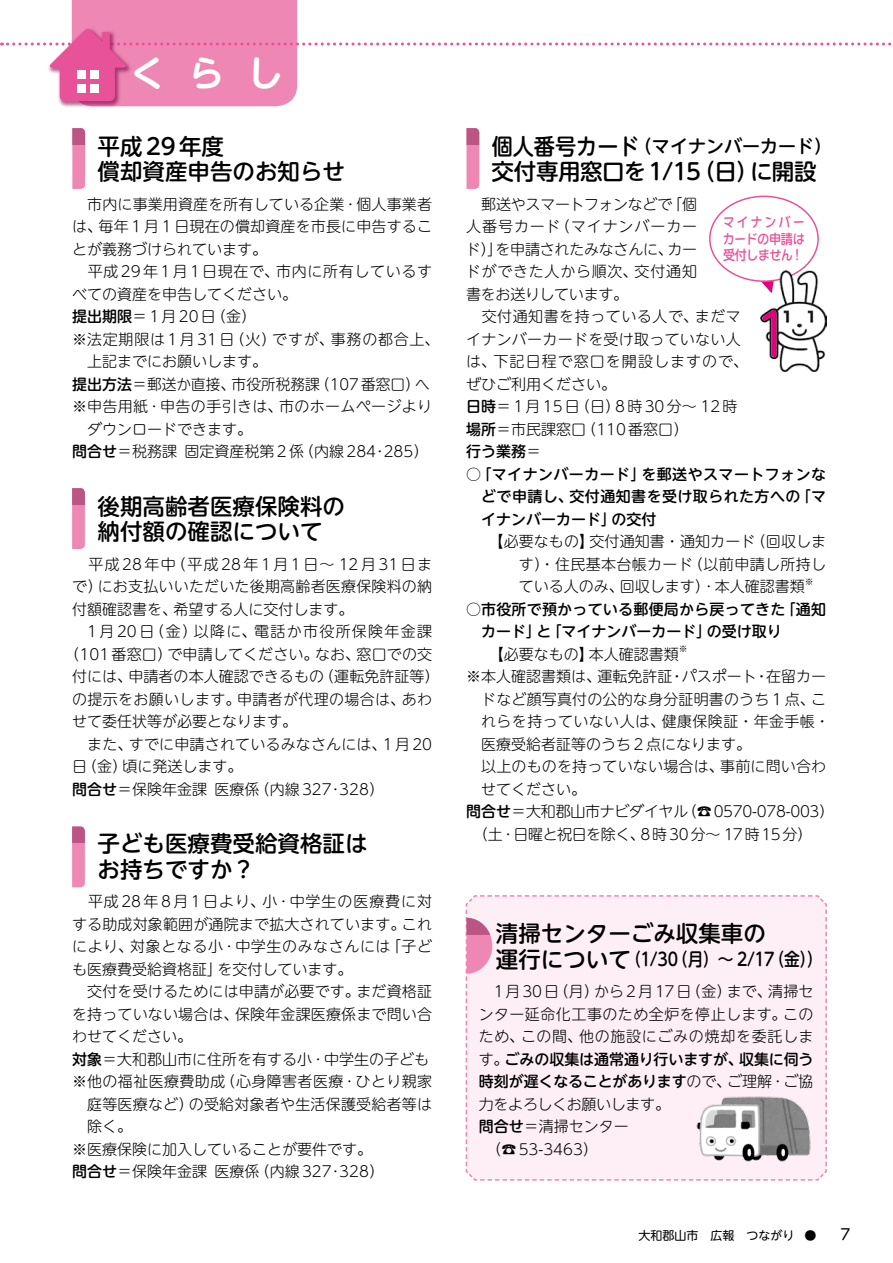
<style>
.page{position:relative;width:893px;height:1263px;background:#fff}
.page>*{position:absolute;margin:0;border:0;box-sizing:border-box;transform-origin:0 0}
.t1{font:700 36px "UD Shin M Go Pr 6 De";color:#fff}
.t2{font:500 22.5px/25.5px "UD Shin M Go Pr 6";color:#000}
.t3{font:500 22.5px "UD Shin M Go Pr 6";letter-spacing:-.02em;color:#000}
.t4{font:500 18px "UD Shin M Go Pr 6";color:#000;scale:.88 1}
.t5{font:500 18px "UD Shin M Go Pr 6";color:#000}
.t6{font:300 15px/22.5px "UD Shin M Go Pr 6";letter-spacing:.01em;color:#000}
.t7{font:300 15px/22.5px "UD Shin M Go Pr 6";letter-spacing:.03em;color:#000}
.t8{font:500 15px/22.5px "UD Shin M Go Pr 6";letter-spacing:.015em;color:#000;text-align:justify}
.t9{font:300 15px "UD Shin M Go Pr 6";letter-spacing:-.02em;color:#000}
.t10{font:300 15px "UD Shin M Go Pr 6";letter-spacing:-.025em;color:#000}
.t11{font:300 15px "UD Shin M Go Pr 6";letter-spacing:.05em;color:#000}
.t12{font:300 15px "UD Shin M Go Pr 6";letter-spacing:.165em;color:#000}
.t13{font:300 15px "UD Shin M Go Pr 6";letter-spacing:.045em;color:#000}
.t14{font:300 15px "UD Shin M Go Pr 6";letter-spacing:.085em;color:#000}
.t15{font:300 15px "UD Shin M Go Pr 6";letter-spacing:.06em;color:#000}
.t16{font:300 15px "UD Shin M Go Pr 6";letter-spacing:.04em;color:#000}
.t17{font:15px "UD Shin M Go Pr 6";color:#000}
.t18{font:500 13.5px/16.5px "Kamo Lemo Std";letter-spacing:-.025em;color:#e85298;text-align:justify;scale:.9 1}
.t19{font:12px "UD Shin M Go Pr 6";color:#000}
.t20{font:300 8.7px "UD Shin M Go Pr 6";color:#000}
.s1{font-weight:500}
.s2{font-size:22.5px}
.s3{font-family:"UD Shin M Go Pr 6"}
</style>
<div class="page">
<div style="left:47px;top:27px;width:86px;height:81px;background:#7e0043;opacity:.6"></div>
<svg style="left:2px;top:0;width:890px;height:106px"></svg>
<div style="left:77px;top:84px;width:8px;height:8px;background:#fff"></div>
<div style="left:77px;top:70px;width:8px;height:9px;background:#fff"></div>
<div style="left:90px;top:84px;width:9px;height:8px;background:#fff"></div>
<div style="left:90px;top:70px;width:9px;height:9px;background:#fff"></div>
<svg style="left:72px;top:145px;width:13px;height:44px"></svg>
<div style="left:72px;top:128px;width:13px;height:17px;background:#ba5584"></div>
<svg style="left:72px;top:505px;width:13px;height:44px"></svg>
<div style="left:72px;top:488px;width:13px;height:17px;background:#ba5584"></div>
<svg style="left:72px;top:843px;width:13px;height:44px"></svg>
<div style="left:72px;top:826px;width:13px;height:17px;background:#ba5584"></div>
<svg style="left:466px;top:145px;width:13px;height:44px"></svg>
<div style="left:466px;top:128px;width:13px;height:17px;background:#ba5584"></div>
<div style="left:466px;top:895px;width:361px;height:286px;background:#fdeff5"></div>
<svg style="left:466px;top:918px;width:25px;height:16px"></svg>
<img style="left:693px;top:1093px;width:120px;height:75px">
<div style="left:709px;top:196px;width:110px;height:86px;border:2px solid #e85298;border-radius:50%"></div>
<img style="left:761px;top:270px;width:65px;height:101px">
<h1 class="t1" style="left:130px;top:43px;width:155px">くらし</h1>
<h2 class="t2" style="left:98px;top:132px;width:249px">平成29年度<br>償却資産申告のお知らせ</h2>
<p class="t6" style="left:72px;top:192px;width:361px">　市内に事業用資産を所有している企業･個人事業者</p>
<p class="t6" style="left:72px;top:214px;width:361px">は、毎年１月１日現在の償却資産を市長に申告するこ</p>
<p class="t6" style="left:72px;top:237px;width:197px">とが義務づけられています。</p>
<p class="t13" style="left:72px;top:259px;width:362px">　平成29年1月1日現在で、市内に所有しているす</p>
<p class="t6" style="left:72px;top:282px;width:227px">べての資産を申告してください。</p>
<p class="t6" style="left:72px;top:304px;width:185px"><span class="s1">提出期限</span>＝1月20日（金）</p>
<p class="t11" style="left:72px;top:327px;width:369px">※法定期限は1月31日（火）ですが、事務の都合上、</p>
<p class="t6" style="left:87px;top:349px;width:182px">上記までにお願いします。</p>
<p class="t6" style="left:72px;top:372px;width:359px"><span class="s1">提出方法</span>＝郵送か直接、市役所税務課（107番窓口）へ</p>
<p class="t6" style="left:72px;top:394px;width:361px">※申告用紙･申告の手引きは、市のホームページより</p>
<p class="t6" style="left:87px;top:417px;width:167px">ダウンロードできます。</p>
<p class="t6" style="left:72px;top:439px;width:358px"><span class="s1">問合せ</span>＝税務課 固定資産税第2係（内線284･285）</p>
<h2 class="t2" style="left:98px;top:492px;width:249px">後期高齢者医療保険料の納付額の確認について</h2>
<p class="t12" style="left:72px;top:552px;width:361px">　平成28年中（平成28年1月1日～ 12月31日ま</p>
<p class="t6" style="left:72px;top:574px;width:362px">で）にお支払いいただいた後期高齢者医療保険料の納</p>
<p class="t6" style="left:72px;top:597px;width:283px">付額確認書を、希望する人に交付します。</p>
<p class="t14" style="left:72px;top:619px;width:362px">　1月20日（金）以降に、電話か市役所保険年金課</p>
<p class="t6" style="left:65px;top:642px;width:369px">（101番窓口）で申請してください。なお、窓口での交</p>
<p class="t6" style="left:72px;top:664px;width:369px">付には、申請者の本人確認できるもの（運転免許証等）</p>
<p class="t6" style="left:72px;top:687px;width:362px">の提示をお願いします。申請者が代理の場合は、あわ</p>
<p class="t6" style="left:72px;top:709px;width:227px">せて委任状等が必要となります。</p>
<p class="t6" style="left:72px;top:732px;width:362px">　また、すでに申請されているみなさんには、1月20</p>
<p class="t6" style="left:72px;top:754px;width:172px">日（金）頃に発送します。</p>
<p class="t6" style="left:72px;top:777px;width:313px"><span class="s1">問合せ</span>＝保険年金課 医療係（内線327･328）</p>
<h2 class="t2" style="left:98px;top:830px;width:272px">子ども医療費受給資格証はお持ちですか？</h2>
<p class="t15" style="left:72px;top:889px;width:362px">　平成28年8月1日より、小･中学生の医療費に対</p>
<p class="t6" style="left:72px;top:912px;width:361px">する助成対象範囲が通院まで拡大されています。これ</p>
<p class="t16" style="left:72px;top:934px;width:361px">により、対象となる小･中学生のみなさんには｢子ど</p>
<p class="t6" style="left:72px;top:957px;width:282px">も医療費受給資格証｣を交付しています。</p>
<p class="t6" style="left:72px;top:979px;width:361px">　交付を受けるためには申請が必要です。まだ資格証</p>
<p class="t6" style="left:72px;top:1002px;width:361px">を持っていない場合は、保険年金課医療係まで問い合</p>
<p class="t6" style="left:72px;top:1024px;width:122px">わせてください。</p>
<p class="t6" style="left:72px;top:1047px;width:359px"><span class="s1">対象</span>＝大和郡山市に住所を有する小･中学生の子ども</p>
<p class="t6" style="left:72px;top:1069px;width:362px">※他の福祉医療費助成（心身障害者医療･ひとり親家</p>
<p class="t6" style="left:87px;top:1092px;width:347px">庭等医療など）の受給対象者や生活保護受給者等は</p>
<p class="t6" style="left:87px;top:1114px;width:47px">除く。</p>
<p class="t6" style="left:72px;top:1137px;width:302px">※医療保険に加入していることが要件です。</p>
<p class="t6" style="left:72px;top:1159px;width:313px"><span class="s1">問合せ</span>＝保険年金課 医療係（内線327･328）</p>
<p class="t5" style="left:492px;top:131px;width:342px"><span class="s2">個人番号カード</span>（マイナンバーカード）</p>
<h2 class="t3" style="left:492px;top:153px;width:326px">交付専用窓口を1/15（日）に開設</h2>
<p class="t6" style="left:466px;top:192px;width:284px">　郵送やスマートフォンなどで「個<br>人番号カード（マイナンバーカー<br>ド）」を申請されたみなさんに、カー<br>ドができた人から順次、交付通知<br>書をお送りしています。<br>　交付通知書を持っている人で、まだマイナンバーカードを受け取っていない人は、下記日程で窓口を開設しますので、ぜひご利用ください。<br><span class="s1">日時</span>＝1月15日（日）8時30分～ 12時<span class="s1">場所</span>＝市民課窓口（110番窓口）<br><span class="s1">行う業務</span>＝</p>
<p class="t8" style="left:481px;top:462px;width:346px;text-indent:-15px">○「マイナンバーカード」を郵送やスマートフォンなどで申請し、交付通知書を受け取られた方への「マイナンバーカード」の交付</p>
<p class="t6" style="left:519px;top:529px;width:309px;text-align:justify;text-indent:-52px">　　【必要なもの】交付通知書・通知カード（回収します）・住民基本台帳カード（以前申請し所持している人のみ、回収します）･本人確認書類</p>
<p class="t18" style="left:723px;top:213px;width:93px">マイナンバーカードの<span class="s3">申請</span>は<span class="s3">受付</span>しません！</p>
<p class="t20" style="left:805px;top:574px;width:10px">※</p>
<p class="t8" style="left:481px;top:597px;width:346px;text-indent:-15px">○市役所で預かっている郵便局から戻ってきた｢通知カード｣と｢マイナンバーカード」の受け取り</p>
<p class="t6" style="left:466px;top:642px;width:214px">　　【必要なもの】本人確認書類</p>
<p class="t20" style="left:679px;top:642px;width:10px">※</p>
<p class="t6" style="left:466px;top:664px;width:361px">※本人確認書類は、運転免許証・パスポート・在留カー</p>
<p class="t6" style="left:481px;top:687px;width:347px">ドなど顔写真付の公的な身分証明書のうち１点、こ</p>
<p class="t6" style="left:481px;top:709px;width:350px">れらを持っていない人は、健康保険証・年金手帳・</p>
<p class="t6" style="left:481px;top:732px;width:271px">医療受給者証等のうち２点になります。</p>
<p class="t6" style="left:481px;top:754px;width:347px">以上のものを持っていない場合は、事前に問い合わ</p>
<p class="t6" style="left:481px;top:777px;width:106px">せてください。</p>
<p class="t9" style="left:466px;top:799px;width:369px"><span class="s1">問合せ</span>＝大和郡山市ナビダイヤル（☎0570-078-003）</p>
<p class="t10" style="left:473px;top:822px;width:341px">（土･日曜と祝日を除く、8時30分～ 17時15分）</p>
<h2 class="t2" style="left:496px;top:920px;width:271px">清掃センターごみ収集車の</h2>
<p class="t4" style="left:496px;top:944px;width:373px"><span class="s2">運行について</span>（1/30（月）～ 2/17（金））</p>
<p class="t7" style="left:479px;top:979px;width:336px">　1月30日（月）から2月17日（金）まで、清掃センター延命化工事のため全炉を停止します。このため、この間、他の施設にごみの焼却を委託します。<span class="s1">ごみの収集は通常通り行いますが、収集に伺う時刻が遅くなることがあります</span>ので、ご理解･ご協力をよろしくお願いします。<br><span class="s1">問合せ</span>＝清掃センター<br>　（☎53-3463）</p>
<p class="t19" style="left:638px;top:1226px;width:179px">大和郡山市 広報　つながり ●</p>
<p class="t17" style="left:840px;top:1222px;width:11px">7</p>
</div>
